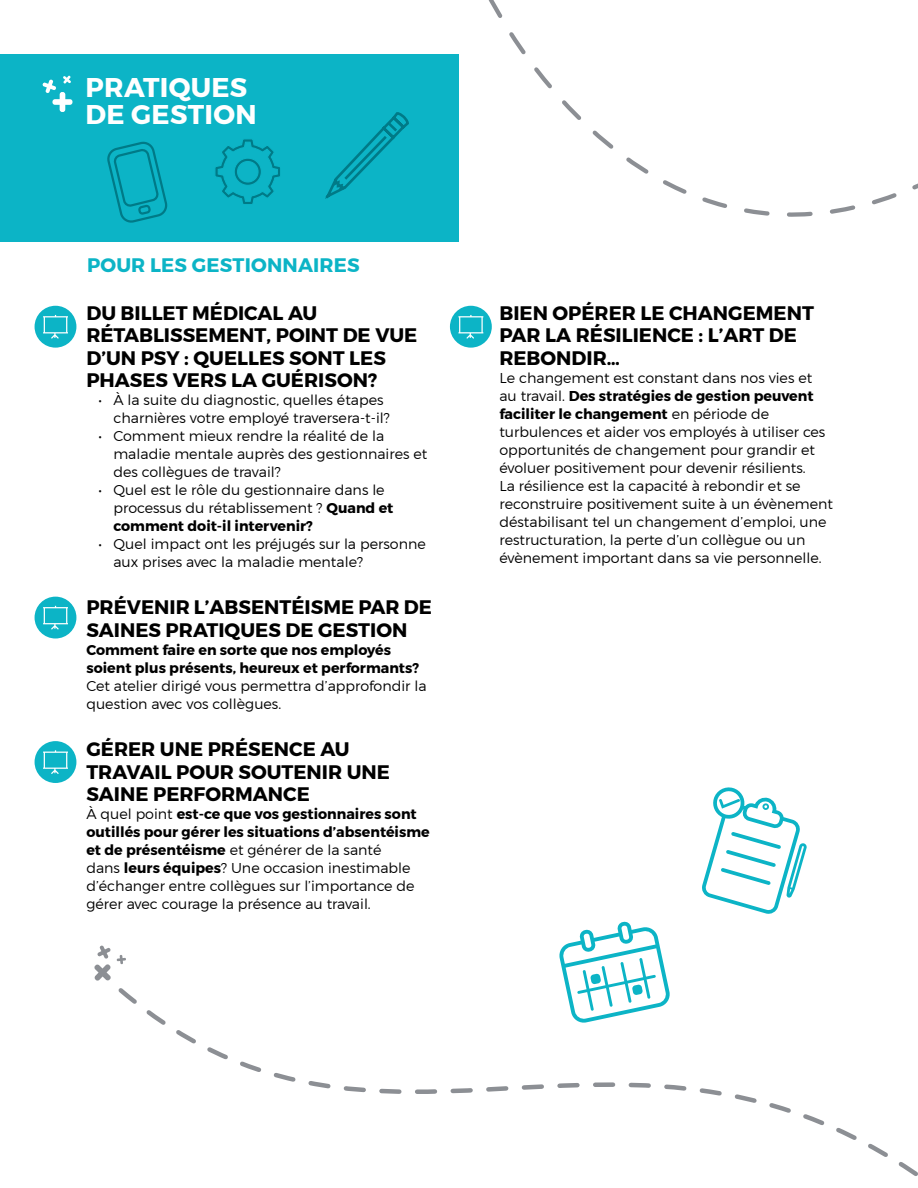
<style>
.page{position:relative;width:918px;height:1188px;background:#fff}
.page>*{position:absolute;margin:0;border:0;box-sizing:border-box;transform-origin:0 0}
.t1{font:700 27px/27px "Montserrat";letter-spacing:.01em;color:#fff}
.t2{font:700 19.5px/22.5px "Montserrat";color:#000}
.t3{font:700 19.5px "Montserrat";letter-spacing:.01em;color:#0cb4c6}
.t4{font:300 14.25px/18px "Montserrat";color:#000}
.t5{font:700 14.25px/18px "Montserrat";color:#000}
.s1{font-weight:700}
</style>
<div class="page">
<div style="left:35px;top:306px;width:41px;height:42px;background:#0cb4c6;border-radius:50%"></div>
<svg style="left:43px;top:315px;width:25px;height:24px"></svg>
<div style="left:450px;top:306px;width:42px;height:42px;background:#0cb4c6;border-radius:50%"></div>
<svg style="left:458px;top:315px;width:25px;height:24px"></svg>
<div style="left:35px;top:597px;width:41px;height:42px;background:#0cb4c6;border-radius:50%"></div>
<svg style="left:43px;top:606px;width:25px;height:23px"></svg>
<div style="left:35px;top:741px;width:41px;height:42px;background:#0cb4c6;border-radius:50%"></div>
<svg style="left:43px;top:750px;width:25px;height:24px"></svg>
<div style="left:0;top:54px;width:459px;height:188px;background:#0cb4c6"></div>
<svg style="left:42px;top:75px;width:31px;height:37px"></svg>
<svg style="left:107px;top:141px;width:61px;height:82px"></svg>
<svg style="left:325px;top:112px;width:84px;height:87px"></svg>
<svg style="left:215px;top:139px;width:65px;height:65px"></svg>
<svg style="left:485px;top:0;width:433px;height:342px"></svg>
<svg style="left:118px;top:988px;width:800px;height:188px"></svg>
<svg style="left:94px;top:945px;width:32px;height:36px"></svg>
<svg style="left:702px;top:787px;width:105px;height:127px"></svg>
<svg style="left:558px;top:921px;width:113px;height:103px"></svg>
<h1 class="t1" style="left:86px;top:74px;width:172px">PRATIQUES<br>DE GESTION</h1>
<h2 class="t3" style="left:87px;top:253px;width:274px">POUR LES GESTIONNAIRES</h2>
<h2 class="t2" style="left:86px;top:302px;width:333px">DU BILLET MÉDICAL AU<br>RÉTABLISSEMENT, POINT DE VUE<br>D’UN PSY : QUELLES SONT LES<br>PHASES VERS LA GUÉRISON?</h2>
<p class="t4" style="left:113px;top:391px;width:278px;text-indent:-15px">• À la suite du diagnostic, quelles étapes charnières votre employé traversera-t-il?</p>
<p class="t4" style="left:113px;top:427px;width:315px;text-indent:-15px">• Comment mieux rendre la réalité de la maladie mentale auprès des gestionnaires et des collègues de travail?</p>
<p class="t4" style="left:113px;top:481px;width:282px;text-indent:-15px">• Quel est le rôle du gestionnaire dans le processus du rétablissement ? <span class="s1">Quand et comment doit-il intervenir?</span></p>
<p class="t4" style="left:113px;top:535px;width:314px;text-indent:-15px">• Quel impact ont les préjugés sur la personne aux prises avec la maladie mentale?</p>
<h2 class="t2" style="left:86px;top:597px;width:347px">PRÉVENIR L’ABSENTÉISME PAR DE<br>SAINES PRATIQUES DE GESTION</h2>
<p class="t5" style="left:86px;top:641px;width:334px">Comment faire en sorte que nos employés soient plus présents, heureux et performants?</p>
<p class="t4" style="left:86px;top:677px;width:342px">Cet atelier dirigé vous permettra d’approfondir la question avec vos collègues.</p>
<h2 class="t2" style="left:86px;top:738px;width:305px">GÉRER UNE PRÉSENCE AU<br>TRAVAIL POUR SOUTENIR UNE<br>SAINE PERFORMANCE</h2>
<p class="t4" style="left:86px;top:805px;width:345px">À quel point <span class="s1">est-ce que vos gestionnaires sont outillés pour gérer les situations d’absentéisme et de présentéisme</span> et générer de la santé<br>dans <span class="s1">leurs équipes</span>? Une occasion inestimable d’échanger entre collègues sur l’importance de gérer avec courage la présence au travail.</p>
<h2 class="t2" style="left:499px;top:302px;width:316px">BIEN OPÉRER LE CHANGEMENT<br>PAR LA RÉSILIENCE : L’ART DE<br>REBONDIR…</h2>
<p class="t4" style="left:499px;top:368px;width:335px">Le changement est constant dans nos vies et au travail. <span class="s1">Des stratégies de gestion peuvent faciliter le changement</span> en période de turbulences et aider vos employés à utiliser ces opportunités de changement pour grandir et évoluer positivement pour devenir résilients.<br>La résilience est la capacité à rebondir et se reconstruire positivement suite à un évènement déstabilisant tel un changement d’emploi, une restructuration, la perte d’un collègue ou un évènement important dans sa vie personnelle.</p>
</div>
